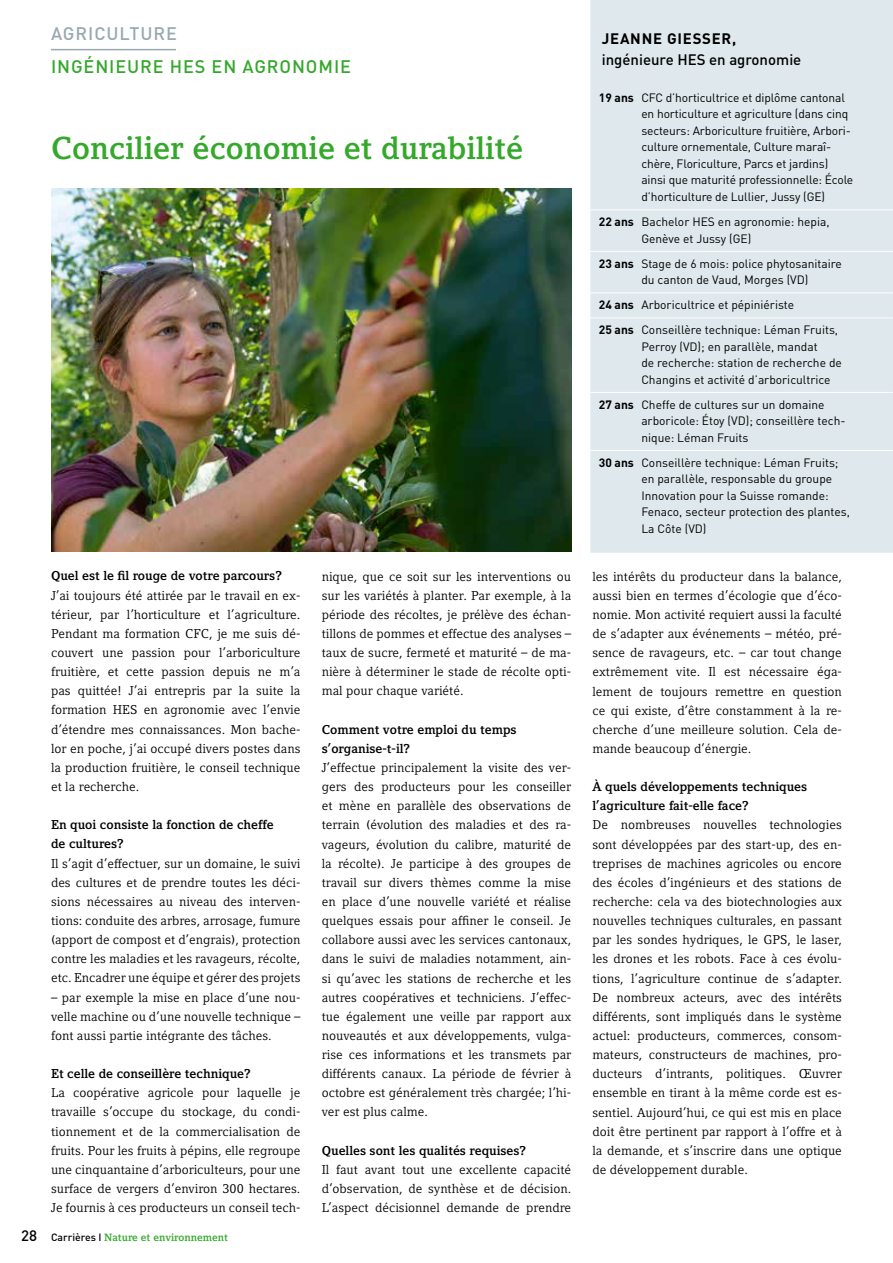
<style>
.page{position:relative;width:893px;height:1263px;background:#fff}
.page>*{position:absolute;margin:0;border:0;box-sizing:border-box;transform-origin:0 0}
.t1{font:700 31.5px "Compatil Letter LT";color:#34a82b}
.t2{font:500 18px "DIN";letter-spacing:.05em;color:#34a82b}
.t3{font:500 18px "DIN";letter-spacing:.05em;color:#98a9b1}
.t4{font:500 15px "DIN";color:#000}
.t5{font:700 15px "DIN";letter-spacing:.05em;color:#000}
.t6{font:12.75px/19.2px "Compatil Letter LT";color:#000;text-align:justify}
.t7{font:700 12.75px/19.2px "Compatil Letter LT";color:#000}
.t8{font:12px/16.5px "DIN";color:#000}
.t9{font:700 10.5px "Compatil Letter LT";color:#34a82b}
.s1{font-family:"DIN";font-weight:500;font-size:15px;color:#000}
.s2{font-family:"DIN";font-weight:500;color:#000}
.s3{font-weight:700}
</style>
<div class="page">
<hr style="left:892px;top:140px;width:1px;height:680px;background:#dfe8ec">
<img style="left:51px;top:188px;width:520px;height:364px">
<div style="left:590px;top:0;width:303px;height:553px;background:#dfe8ec"></div>
<hr style="left:590px;top:209px;width:303px;height:1px;background:#fff">
<hr style="left:590px;top:251px;width:303px;height:1px;background:#fff">
<hr style="left:590px;top:292px;width:303px;height:1px;background:#fff">
<hr style="left:590px;top:317px;width:303px;height:1px;background:#fff">
<hr style="left:590px;top:392px;width:303px;height:1px;background:#fff">
<hr style="left:590px;top:450px;width:303px;height:1px;background:#fff">
<hr style="left:51px;top:49px;width:125px;height:1px;background:#98a9b1">
<h2 class="t3" style="left:51px;top:22px;width:127px">AGRICULTURE</h2>
<h2 class="t2" style="left:51px;top:55px;width:301px">INGÉNIEURE HES EN AGRONOMIE</h2>
<h1 class="t1" style="left:51px;top:130px;width:474px">Concilier économie et durabilité</h1>
<p class="t7" style="left:51px;top:566px;width:232px">Quel est le fil rouge de votre parcours?</p>
<p class="t6" style="left:51px;top:585px;width:251px">J’ai toujours été attirée par le travail en ex&shy;térieur, par l’horticulture et l’agriculture.<br>Pendant ma formation CFC, je me suis dé&shy;couvert une passion pour l’arboriculture fruitière, et cette passion depuis ne m’a pas quittée! J’ai entrepris par la suite la formation HES en agronomie avec l’envie d’étendre mes connaissances. Mon bache&shy;lor en poche, j’ai occupé divers postes dans la production fruitière, le conseil technique et la recherche.</p>
<p class="t7" style="left:51px;top:815px;width:224px">En quoi consiste la fonction de cheffe de cultures?</p>
<p class="t6" style="left:51px;top:853px;width:251px">Il s’agit d’effectuer, sur un domaine, le suivi des cultures et de prendre toutes les déci&shy;sions nécessaires au niveau des interven&shy;tions: conduite des arbres, arrosage, fumure (apport de compost et d’engrais), protection contre les maladies et les ravageurs, récolte, etc. Encadrer une équipe et gérer des projets</p>
<p class="t6" style="left:51px;top:987px;width:251px">– par exemple la mise en place d’une nou&shy;velle machine ou d’une nouvelle technique – font aussi partie intégrante des tâches.</p>
<p class="t7" style="left:51px;top:1064px;width:201px">Et celle de conseillère technique?</p>
<p class="t6" style="left:51px;top:1083px;width:251px">La coopérative agricole pour laquelle je travaille s’occupe du stockage, du condi&shy;tionnement et de la commercialisation de fruits. Pour les fruits à pépins, elle regroupe une cinquantaine d’arboriculteurs, pour une surface de vergers d’environ 300 hectares.<br>Je fournis à ces producteurs un conseil tech-</p>
<p class="t9" style="left:21px;top:1231px;width:208px"><span class="s1">28</span> <span class="s2">Carrières I</span> Nature et environnement</p>
<p class="t6" style="left:322px;top:566px;width:251px">nique, que ce soit sur les interventions ou sur les variétés à planter. Par exemple, à la période des récoltes, je prélève des échan&shy;tillons de pommes et effectue des analyses – taux de sucre, fermeté et maturité – de ma&shy;nière à déterminer le stade de récolte opti&shy;mal pour chaque variété.</p>
<p class="t7" style="left:322px;top:719px;width:196px">Comment votre emploi du temps s’organise-t-il?</p>
<p class="t6" style="left:322px;top:758px;width:251px">J’effectue principalement la visite des ver&shy;gers des producteurs pour les conseiller et mène en parallèle des observations de terrain (évolution des maladies et des ra&shy;vageurs, évolution du calibre, maturité de la récolte). Je participe à des groupes de travail sur divers thèmes comme la mise en place d’une nouvelle variété et réalise quelques essais pour affiner le conseil. Je collabore aussi avec les services cantonaux, dans le suivi de maladies notamment, ain&shy;si qu’avec les stations de recherche et les autres coopératives et techniciens. J’effec&shy;tue également une veille par rapport aux nouveautés et aux développements, vulga&shy;rise ces informations et les transmets par différents canaux. La période de février à octobre est généralement très chargée; l’hi&shy;ver est plus calme.</p>
<p class="t7" style="left:322px;top:1140px;width:206px">Quelles sont les qualités requises?</p>
<p class="t6" style="left:322px;top:1160px;width:251px">Il faut avant tout une excellente capacité d’observation, de synthèse et de décision.<br>L’aspect décisionnel demande de prendre</p>
<p class="t5" style="left:602px;top:28px;width:136px">JEANNE GIESSER,</p>
<p class="t4" style="left:602px;top:50px;width:201px">ingénieure HES en agronomie</p>
<p class="t8" style="left:641px;top:89px;width:213px;text-indent:-43px"><span class="s3">19 ans</span> CFC d’horticultrice et diplôme cantonal en horticulture et agriculture (dans cinq secteurs: Arboriculture fruitière, Arbori&shy;culture ornementale, Culture maraî&shy;chère, Floriculture, Parcs et jardins) ainsi que maturité professionnelle: École d’horticulture de Lullier, Jussy (GE)</p>
<p class="t8" style="left:641px;top:213px;width:190px;text-indent:-43px"><span class="s3">22 ans</span> Bachelor HES en agronomie: hepia,<br>Genève et Jussy (GE)</p>
<p class="t8" style="left:641px;top:255px;width:202px;text-indent:-43px"><span class="s3">23 ans</span> Stage de 6 mois: police phytosanitaire du canton de Vaud, Morges (VD)</p>
<p class="t8" style="left:599px;top:292px;width:241px;line-height:25px"><span class="s3">24 ans</span> Arboricultrice et pépiniériste<br><span class="s3">25 ans</span> Conseillère technique: Léman Fruits,</p>
<p class="t8" style="left:641px;top:338px;width:202px">Perroy (VD); en parallèle, mandat<br>de recherche: station de recherche de<br>Changins et activité d’arboricultrice</p>
<p class="t8" style="left:641px;top:396px;width:206px;text-indent:-43px"><span class="s3">27 ans</span> Cheffe de cultures sur un domaine arboricole: Étoy (VD); conseillère tech&shy;nique: Léman Fruits</p>
<p class="t8" style="left:641px;top:454px;width:210px;text-indent:-43px"><span class="s3">30 ans</span> Conseillère technique: Léman Fruits; en parallèle, responsable du groupe Innovation pour la Suisse romande:<br>Fenaco, secteur protection des plantes, La Côte (VD)</p>
<p class="t6" style="left:592px;top:567px;width:251px">les intérêts du producteur dans la balance, aussi bien en termes d’écologie que d’éco&shy;nomie. Mon activité requiert aussi la faculté de s’adapter aux événements – météo, pré&shy;sence de ravageurs, etc. – car tout change extrêmement vite. Il est nécessaire éga&shy;lement de toujours remettre en question ce qui existe, d’être constamment à la re&shy;cherche d’une meilleure solution. Cela de&shy;mande beaucoup d’énergie.</p>
<p class="t7" style="left:592px;top:777px;width:216px">À quels développements techniques l’agriculture fait-elle face?</p>
<p class="t6" style="left:592px;top:815px;width:251px">De nombreuses nouvelles technologies sont développées par des start-up, des en&shy;treprises de machines agricoles ou encore des écoles d’ingénieurs et des stations de recherche: cela va des biotechnologies aux nouvelles techniques culturales, en passant par les sondes hydriques, le GPS, le laser, les drones et les robots. Face à ces évolu&shy;tions, l’agriculture continue de s’adapter.<br>De nombreux acteurs, avec des intérêts différents, sont impliqués dans le système actuel: producteurs, commerces, consom&shy;mateurs, constructeurs de machines, pro&shy;ducteurs d’intrants, politiques. Œuvrer ensemble en tirant à la même corde est es&shy;sentiel. Aujourd’hui, ce qui est mis en place doit être pertinent par rapport à l’offre et à la demande, et s’inscrire dans une optique de développement durable.</p>
</div>
